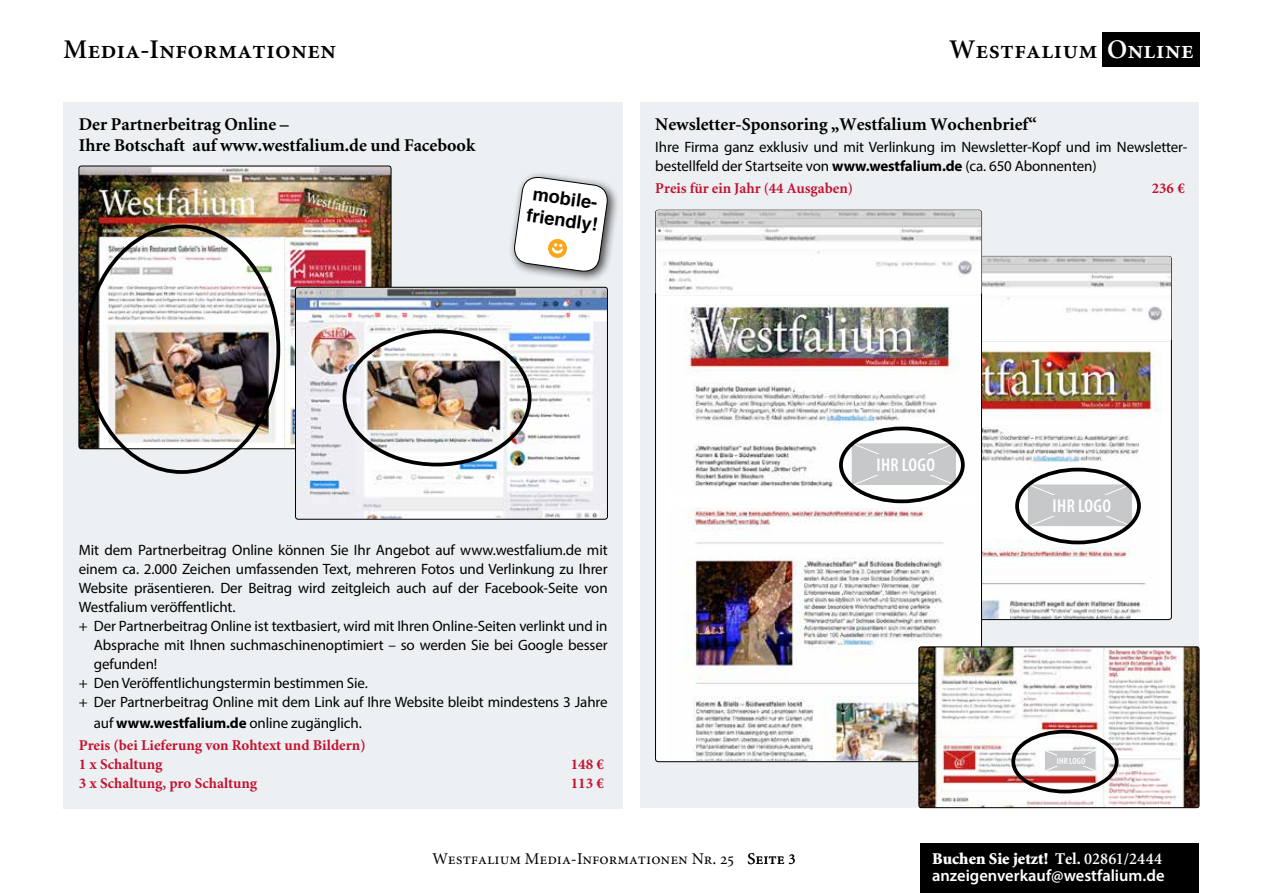
<style>
.page{position:relative;width:1263px;height:893px;background:#fff}
.page>*{position:absolute;margin:0;border:0;box-sizing:border-box;transform-origin:0 0}
.t1{font:27px "Minion Semibold SC";letter-spacing:.005em;color:#000}
.t2{font:600 condensed 18.6px "Myriad Pro";letter-spacing:.02em;color:#fff}
.t3{font:700 18.15px/21.9px "Helvetica";color:#000}
.t4{font:700 18px/21.6px "Minion";color:#000}
.t5{font:16.5px "Minion Regular SC";color:#000}
.t6{font:900 16.5px "Minion";color:#fff}
.t7{font:600 16.5px "Myriad Pro";color:#fff}
.t8{font:15px/18.9px "Myriad Pro";letter-spacing:-.01em;color:#000}
.t9{font:700 15px/18.9px "Minion Pro";color:#c4122f}
.t10{font:700 15px "Minion";color:#c4122f}
.t11{font:600 condensed 9.15px "Myriad Pro";letter-spacing:.02em;color:#fff}
.s1{color:#fff}
.s2{font-weight:700}
.s3{font-family:"Minion Pro"}
.s4{font-family:"Minion";font-size:15px}
.s5{font-weight:600}
</style>
<div class="page">
<div style="left:920px;top:843px;width:278px;height:50px;background:#000"></div>
<div style="left:640px;top:102px;width:559px;height:706px;background:#ecf0f3"></div>
<div style="left:845px;top:256px;width:326px;height:364px;background:#fff;border-radius:3px"></div>
<img style="left:982px;top:349px;width:178px;height:270px">
<img style="left:982px;top:256px;width:189px;height:85px">
<div style="left:63px;top:102px;width:559px;height:707px;background:#ecf0f3"></div>
<img style="left:79px;top:166px;width:312px;height:283px">
<div style="left:100px;top:237px;width:184px;height:211px;background:#fff"></div>
<img style="left:100px;top:237px;width:181px;height:206px">
<img style="left:297px;top:289px;width:309px;height:228px">
<div style="left:295px;top:287px;width:313px;height:232px;border:1px solid #000;border-radius:3px"></div>
<div style="left:343px;top:329px;width:188px;height:137px;border:4px solid #000;border-radius:50%"></div>
<div style="left:1102px;top:33px;width:97px;height:34px;background:#000"></div>
<div style="left:971px;top:479px;width:92px;height:60px;background:#fff"></div>
<div style="left:655px;top:210px;width:326px;height:552px;background:#fff;border-radius:3px"></div>
<img style="left:684px;top:305px;width:281px;height:188px">
<img style="left:684px;top:508px;width:291px;height:253px">
<img style="left:656px;top:210px;width:325px;height:85px">
<svg style="left:849px;top:441px;width:109px;height:46px"></svg>
<div style="left:876px;top:454px;width:59px;height:21px;background:#c7c8ca"></div>
<div style="left:839px;top:427px;width:126px;height:76px;border:4px solid #000;border-radius:50%"></div>
<img style="left:919px;top:647px;width:280px;height:161px">
<div style="left:919px;top:647px;width:280px;height:161px;border:1px solid #000;border-radius:2px"></div>
<img style="left:1104px;top:649px;width:77px;height:156px">
<div style="left:1011px;top:730px;width:107px;height:63px;border:4px solid #000;border-radius:50%"></div>
<svg style="left:1025px;top:482px;width:109px;height:46px"></svg>
<div style="left:1052px;top:495px;width:59px;height:21px;background:#c7c8ca"></div>
<div style="left:1015px;top:468px;width:126px;height:76px;border:4px solid #000;border-radius:50%"></div>
<svg style="left:1043px;top:749px;width:54px;height:23px"></svg>
<div style="left:1057px;top:755px;width:29px;height:11px;background:#c7c8ca"></div>
<div style="left:508px;top:171px;width:111px;height:112px;background:#000;opacity:.75"></div>
<svg style="left:512px;top:175px;width:97px;height:98px;background:#e8e6e4"></svg>
<h1 class="t1" style="left:63px;top:36px;width:274px">Media-Informationen</h1>
<h1 class="t1" style="left:949px;top:36px;width:245px">Westfalium <span class="s1">Online</span></h1>
<p class="t4" style="left:79px;top:114px;width:398px">Der Partnerbeitrag Online –<br>Ihre Botschaft auf www.westfalium.de und Facebook</p>
<p class="t3" style="left:531px;top:183px;width:73px;rotate:8deg">mobile&shy;friendly!</p>
<p class="t4" style="left:655px;top:114px;width:383px">Newsletter-Sponsoring „Westfalium Wochenbrief“</p>
<p class="t8" style="left:655px;top:137px;width:534px">Ihre Firma ganz exklusiv und mit Verlinkung im Newsletter-Kopf und im Newsletter&shy;bestellfeld der Startseite von <span class="s2">www.westfalium.de</span> (ca. 650 Abonnenten)</p>
<p class="t10" style="left:655px;top:180px;width:199px">Preis für ein Jahr (44 Ausgaben)</p>
<p class="t10" style="left:1152px;top:180px;width:34px">236 <span class="s3">€</span></p>
<p class="t8" style="left:79px;top:541px;width:530px">Mit dem Partnerbeitrag Online können Sie Ihr Angebot auf www.westfalium.de mit</p>
<p class="t8" style="left:79px;top:560px;width:530px">einem ca. 2.000 Zeichen umfassenden Text, mehreren Fotos und Verlinkung zu Ihrer</p>
<p class="t8" style="left:79px;top:578px;width:530px">Website präsentieren. Der Beitrag wird zeitgleich auch auf der Facebook-Seite von</p>
<p class="t8" style="left:79px;top:597px;width:158px">Westfalium veröffentlicht.</p>
<p class="t8" style="left:79px;top:616px;width:530px">+ Der Partnerbeitrag Online ist textbasiert, wird mit Ihren Online-Seiten verlinkt und in</p>
<p class="t8" style="left:94px;top:635px;width:515px">Absprache mit Ihnen suchmaschinenoptimiert – so werden Sie bei Google besser</p>
<p class="t8" style="left:94px;top:654px;width:65px">gefunden!</p>
<p class="t8" style="left:79px;top:673px;width:290px">+ Den Veröffentlichungstermin bestimmen Sie.</p>
<p class="t8" style="left:79px;top:692px;width:530px">+ Der Partnerbeitrag Online mit dem Link auf Ihre Website bleibt mindestens 3 Jahre</p>
<p class="t8" style="left:94px;top:713px;width:269px">auf <span class="s2">www.westfalium.de</span> online zugänglich.</p>
<p class="t9" style="left:79px;top:736px;width:288px">Preis (bei Lieferung von Rohtext und Bildern)<br>1 x Schaltung</p>
<p class="t9" style="left:571px;top:755px;width:35px">148 €</p>
<p class="t9" style="left:79px;top:773px;width:180px">3 x Schaltung, pro Schaltung</p>
<p class="t9" style="left:571px;top:773px;width:35px">113 €</p>
<p class="t2" style="left:876px;top:455px;width:60px">IHR LOGO</p>
<p class="t2" style="left:1053px;top:496px;width:60px">IHR LOGO</p>
<p class="t11" style="left:1057px;top:756px;width:30px">IHR LOGO</p>
<p class="t5" style="left:432px;top:850px;width:365px">Westfalium Media-Informationen Nr. 25 Seite <span class="s4">3</span></p>
<p class="t6" style="left:932px;top:850px;width:231px">Buchen Sie jetzt! <span class="s2">Tel.</span> <span class="s5">02861/2444</span></p>
<p class="t7" style="left:932px;top:865px;width:234px">anzeigenverkauf@westfalium.de</p>
</div>
